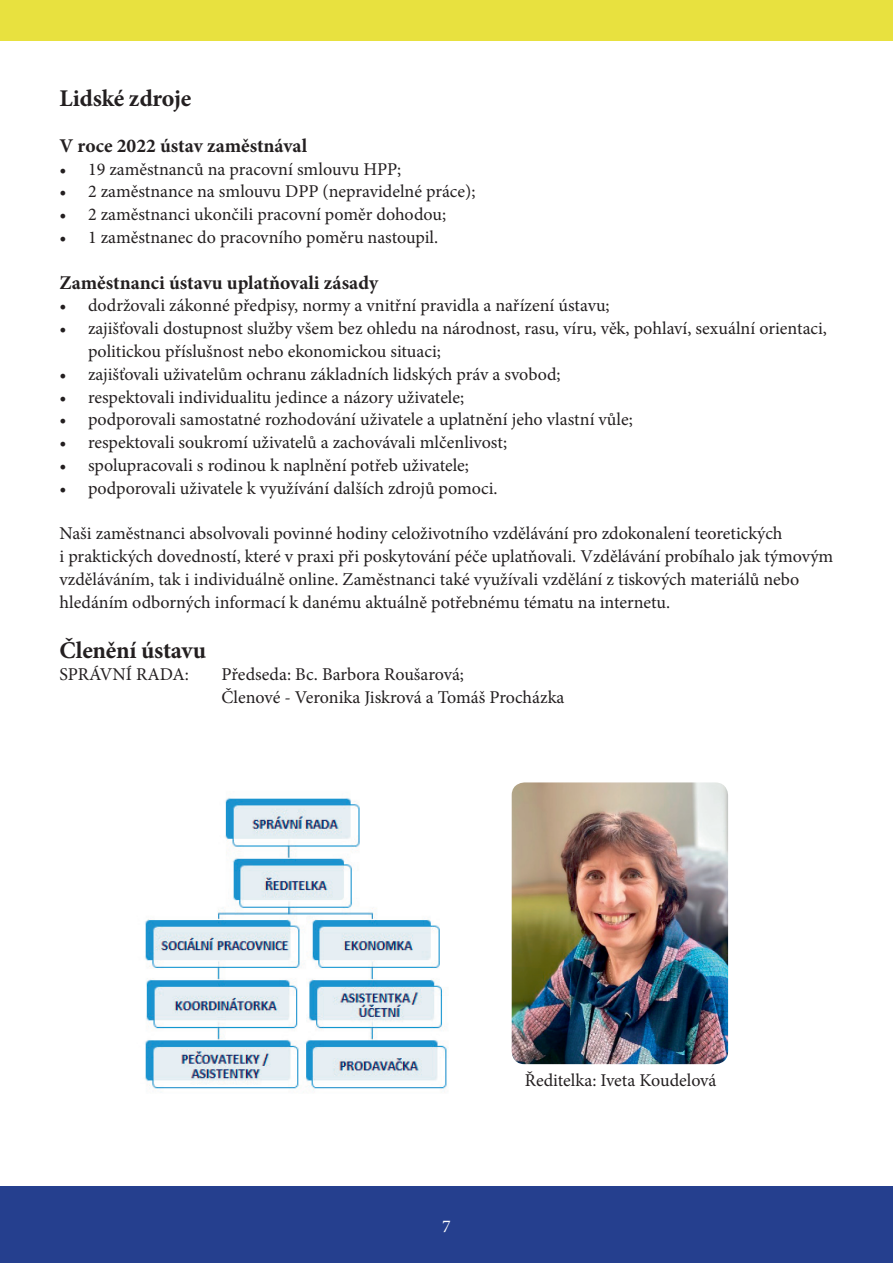
<style>
.page{position:relative;width:893px;height:1263px;background:#fff}
.page>*{position:absolute;margin:0;border:0;box-sizing:border-box;transform-origin:0 0}
.t1{font:700 24px "Minion Pro";letter-spacing:-.01em;color:#231f20}
.t2{font:700 19.5px "Minion Pro";color:#231f20}
.t3{font:18px/22.8px "Minion Pro";color:#231f20}
.t4{font:18px "Minion Pro";color:#fff}
</style>
<div class="page">
<div style="left:0;top:1186px;width:893px;height:77px;background:#253f8e"></div>
<div style="left:0;top:0;width:893px;height:40px;background:#e8e13f"></div>
<img style="left:145px;top:798px;width:302px;height:292px">
<img style="left:512px;top:782px;width:216px;height:282px">
<h1 class="t1" style="left:60px;top:82px;width:133px">Lidské zdroje</h1>
<p class="t2" style="left:60px;top:132px;width:249px">V roce 2022 ústav zaměstnával</p>
<p class="t3" style="left:60px;top:157px;width:343px">• 19 zaměstnanců na pracovní smlouvu HPP;</p>
<p class="t3" style="left:60px;top:180px;width:417px">• 2 zaměstnance na smlouvu DPP (nepravidelné práce);</p>
<p class="t3" style="left:60px;top:203px;width:388px">• 2 zaměstnanci ukončili pracovní poměr dohodou;</p>
<p class="t3" style="left:60px;top:226px;width:380px">• 1 zaměstnanec do pracovního poměru nastoupil.</p>
<p class="t2" style="left:60px;top:269px;width:320px">Zaměstnanci ústavu uplatňovali zásady</p>
<p class="t3" style="left:60px;top:294px;width:552px">• dodržovali zákonné předpisy, normy a vnitřní pravidla a nařízení ústavu;</p>
<p class="t3" style="left:88px;top:317px;width:740px;text-indent:-28px">• zajišťovali dostupnost služby všem bez ohledu na národnost, rasu, víru, věk, pohlaví, sexuální orientaci, politickou příslušnost nebo ekonomickou situaci;</p>
<p class="t3" style="left:60px;top:363px;width:503px">• zajišťovali uživatelům ochranu základních lidských práv a svobod;</p>
<p class="t3" style="left:60px;top:385px;width:406px">• respektovali individualitu jedince a názory uživatele;</p>
<p class="t3" style="left:60px;top:408px;width:575px">• podporovali samostatné rozhodování uživatele a uplatnění jeho vlastní vůle;</p>
<p class="t3" style="left:60px;top:431px;width:449px">• respektovali soukromí uživatelů a zachovávali mlčenlivost;</p>
<p class="t3" style="left:60px;top:454px;width:411px">• spolupracovali s rodinou k naplnění potřeb uživatele;</p>
<p class="t3" style="left:60px;top:477px;width:440px">• podporovali uživatele k využívání dalších zdrojů pomoci.</p>
<p class="t3" style="left:60px;top:522px;width:775px">Naši zaměstnanci absolvovali povinné hodiny celoživotního vzdělávání pro zdokonalení teoretických<br>i praktických dovedností, které v praxi při poskytování péče uplatňovali. Vzdělávání probíhalo jak týmovým vzděláváním, tak i individuálně online. Zaměstnanci také využívali vzdělání z tiskových materiálů nebo hledáním odborných informací k danému aktuálně potřebnému tématu na internetu.</p>
<h1 class="t1" style="left:60px;top:633px;width:148px">Členění ústavu</h1>
<p class="t3" style="left:60px;top:663px;width:131px">SPRÁVNÍ RADA:</p>
<p class="t3" style="left:222px;top:663px;width:344px">Předseda: Bc. Barbora Roušarová;<br>Členové - Veronika Jiskrová a Tomáš Procházka</p>
<p class="t4" style="left:442px;top:1215px;width:10px">7</p>
<p class="t3" style="left:525px;top:1069px;width:193px">Ředitelka: Iveta Koudelová</p>
</div>
